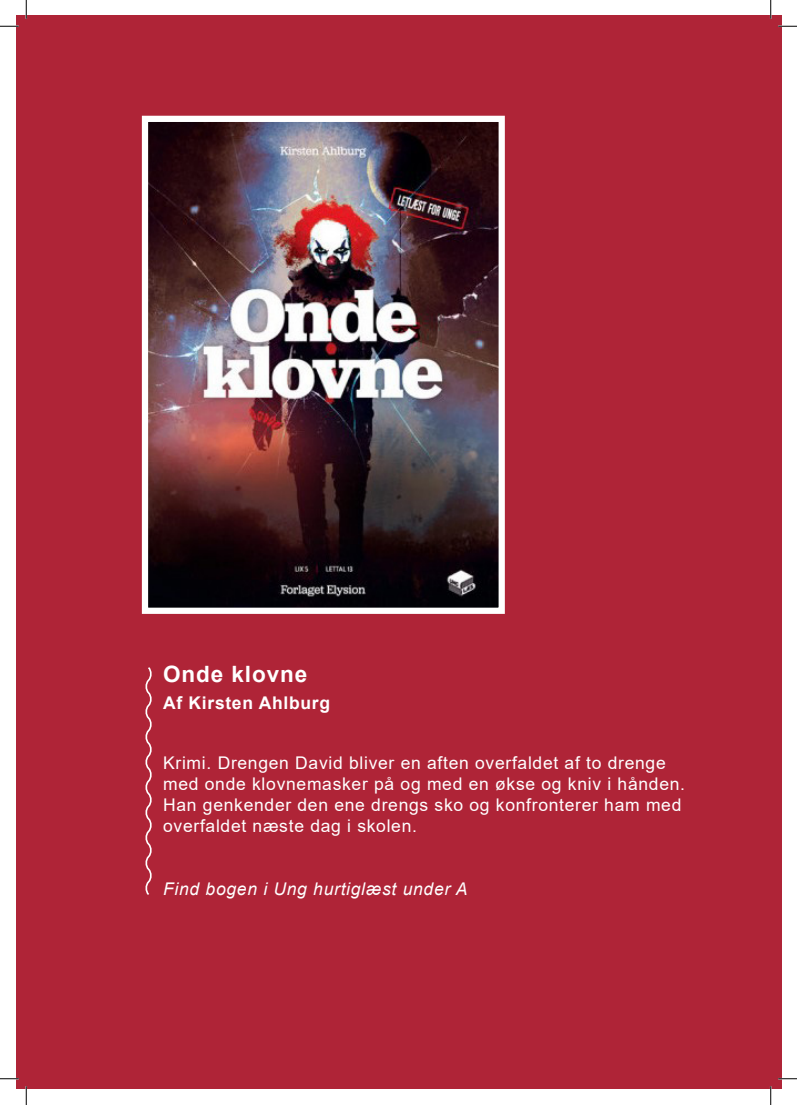
<style>
.page{position:relative;width:797px;height:1105px;background:#fff}
.page>*{position:absolute;margin:0;border:0;box-sizing:border-box;transform-origin:0 0}
.Body_Text{font:700 22.5px "Arial";letter-spacing:.04em;color:#fff}
.Body_Text-2{font:17.5px/21px "Arial";letter-spacing:.04em;color:#fff}
.Body_Text-3{font:italic 17.5px "Arial";letter-spacing:.04em;color:#fff}
.Body_Text-4{font:700 17.5px "Arial";letter-spacing:.04em;color:#fff}
</style>
<div class="page">
<div style="left:16px;top:16px;width:765px;height:1073px;background:#af2437"></div>
<img style="left:149px;top:123px;width:349px;height:484px">
<div style="left:142px;top:116px;width:363px;height:498px;border:6px solid #fff"></div>
<svg style="left:145px;top:667px;width:7px;height:228px"></svg>
<svg style="left:0;top:25px;width:19px;height:2px"></svg>
<svg style="left:778px;top:25px;width:19px;height:2px"></svg>
<svg style="left:0;top:1078px;width:19px;height:1px"></svg>
<svg style="left:778px;top:1078px;width:19px;height:1px"></svg>
<svg style="left:25px;top:0;width:2px;height:19px"></svg>
<svg style="left:25px;top:1086px;width:2px;height:19px"></svg>
<svg style="left:770px;top:0;width:1px;height:19px"></svg>
<svg style="left:770px;top:1086px;width:1px;height:19px"></svg>
<p class="Body_Text" style="left:163px;top:658px;width:146px">Onde klovne</p>
<p class="Body_Text-4" style="left:163px;top:691px;width:168px">Af Kirsten Ahlburg</p>
<p class="Body_Text-2" style="left:163px;top:752px;width:523px">Krimi. Drengen David bliver en aften overfaldet af to drenge med onde klovnemasker på og med en økse og kniv i hånden.<br>Han genkender den ene drengs sko og konfronterer ham med overfaldet næste dag i skolen.</p>
<p class="Body_Text-3" style="left:163px;top:877px;width:306px">Find bogen i Ung hurtiglæst under A</p>
</div>
